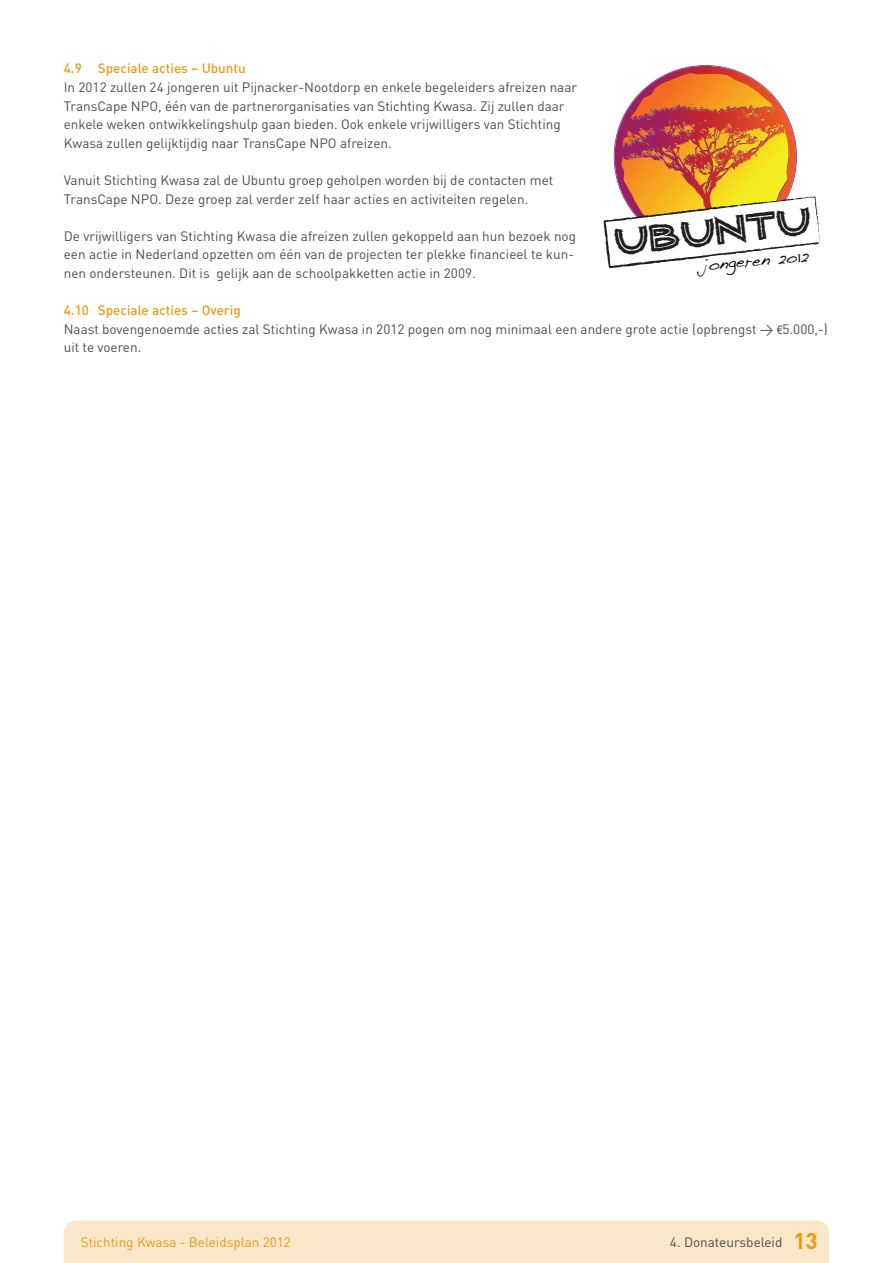
<style>
.page{position:relative;width:893px;height:1263px;background:#fff}
.page>*{position:absolute;margin:0;border:0;box-sizing:border-box;transform-origin:0 0}
.t1{font:37.95px "WILDAFRICA";color:#201d1e}
.t2{font:700 22.5px "DIN";color:#e99b17}
.t3{font:17.4px "Handwriting Dakota";color:#050604}
.t4{font:13.5px/18.6px "DIN";color:#4b4c4d}
.t5{font:13.5px "DIN";color:#e99b17}
.t6{font:500 13.5px "DIN";color:#e99b17}
.s1{font-weight:500;color:#e99b17}
.s2{font-family:"Arial Narrow";font-size:12px}
</style>
<div class="page">
<div style="left:64px;top:1220px;width:765px;height:43px;background:#fae7ca"></div>
<svg style="left:603px;top:65px;width:217px;height:203px"></svg>
<p class="t6" style="left:64px;top:60px;width:184px">4.9 Speciale acties – Ubuntu</p>
<p class="t4" style="left:64px;top:78px;width:515px">In 2012 zullen 24 jongeren uit Pijnacker-Nootdorp en enkele begeleiders afreizen naar TransCape NPO, één van de partnerorganisaties van Stichting Kwasa. Zij zullen daar enkele weken ontwikkelingshulp gaan bieden. Ook enkele vrijwilligers van Stichting Kwasa zullen gelijktijdig naar TransCape NPO afreizen.</p>
<p class="t4" style="left:64px;top:171px;width:491px">Vanuit Stichting Kwasa zal de Ubuntu groep geholpen worden bij de contacten met<br>TransCape NPO. Deze groep zal verder zelf haar acties en activiteiten regelen.</p>
<p class="t4" style="left:64px;top:226px;width:514px">De vrijwilligers van Stichting Kwasa die afreizen zullen gekoppeld aan hun bezoek nog een actie in Nederland opzetten om één van de projecten ter plekke financieel te kun&shy;nen ondersteunen. Dit is gelijk aan de schoolpakketten actie in 2009.</p>
<p class="t4" style="left:64px;top:301px;width:765px"><span class="s1">4.10 Speciale acties – Overig<br></span>Naast bovengenoemde acties zal Stichting Kwasa in 2012 pogen om nog minimaal een andere grote actie (opbrengst &gt; <span class="s2">€</span>5.000,-) uit te voeren.</p>
<h1 class="t1" style="left:612px;top:222px;width:199px;rotate:-7deg">UBUNTU</h1>
<p class="t3" style="left:701px;top:254px;width:109px;rotate:-5deg">jongeren 2o12</p>
<p class="t5" style="left:81px;top:1234px;width:212px">Stichting Kwasa - Beleidsplan 2012</p>
<h2 class="t2" style="left:793px;top:1226px;width:26px">13</h2>
<p class="t4" style="left:670px;top:1233px;width:114px">4. Donateursbeleid</p>
</div>
